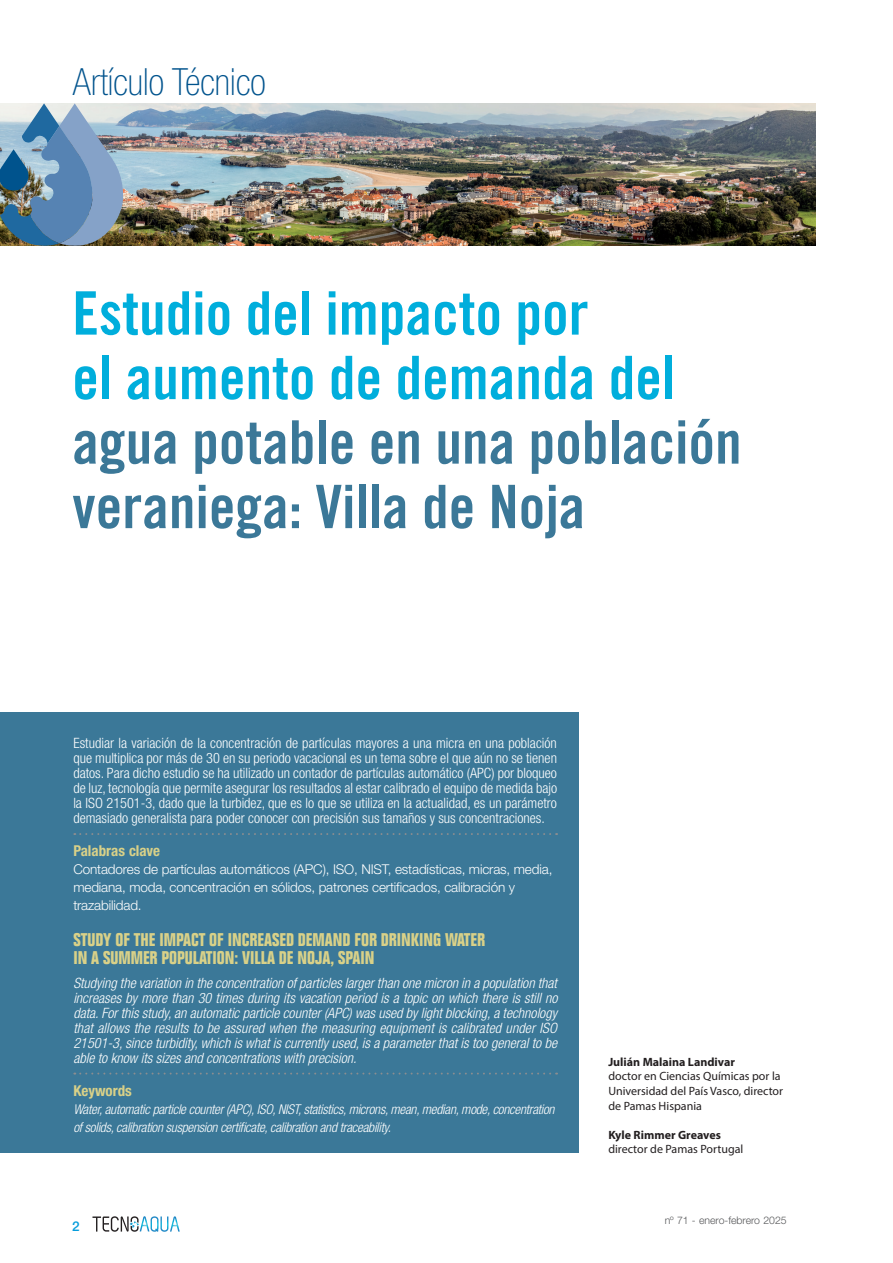
<style>
.page{position:relative;width:893px;height:1263px;background:#fff}
.page>*{position:absolute;margin:0;border:0;box-sizing:border-box;transform-origin:0 0}
.t1{font:60px/64.5px "Trade Gothic LT Std Bd Cn 20";color:#3b7898}
.t2{font:60px/64.5px "Trade Gothic LT Std Bd Cn 20";color:#00aedc}
.t3{font:100 condensed 37.5px "Helvetica Neue LT Std";color:#00538d}
.t4{font:700 condensed 18px/18px "Folio";color:#d9d188}
.t5{font:700 condensed 15px "Helvetica Neue LT Std";color:#d9d188}
.t6{font:300 condensed 14.25px/15px "Helvetica Neue LT Std";color:#fff;text-align:justify}
.t7{font:italic 300 condensed 14.25px/15px "Helvetica Neue LT Std";color:#fff;text-align:justify}
.t8{font:italic 300 condensed 13.5px/18px "Helvetica Neue LT Std";letter-spacing:-.015em;color:#fff}
.t9{font:300 13.5px/18px "Helvetica Neue LT Std";letter-spacing:-.01em;color:#fff}
.t10{font:500 13.5px "Helvetica Neue LT Std";color:#069ddc}
.t11{font:12px/14.5px "Myriad Pro";color:#231f20}
.t12{font:700 12px "Myriad Pro";color:#231f20}
.t13{font:300 10.5px "Helvetica Neue LT Std";color:#57585a}
</style>
<div class="page">
<svg style="left:92px;top:1216px;width:88px;height:16px"></svg>
<img style="left:123px;top:103px;width:692px;height:143px">
<div style="left:0;top:712px;width:578px;height:441px;background:#3b7898"></div>
<svg style="left:74px;top:833px;width:483px;height:2px"></svg>
<svg style="left:74px;top:1072px;width:483px;height:2px"></svg>
<img style="left:0;top:103px;width:123px;height:143px">
<h2 class="t3" style="left:73px;top:61px;width:195px">Artículo Técnico</h2>
<h1 class="t2" style="left:72px;top:280px;width:604px">Estudio del impacto por<br>el aumento de demanda del</h1>
<h1 class="t1" style="left:72px;top:409px;width:671px">agua potable en una población veraniega: Villa de Noja</h1>
<p class="t6" style="left:73px;top:736px;width:485px">Estudiar la variación de la concentración de partículas mayores a una micra en una población que multiplica por más de 30 en su periodo vacacional es un tema sobre el que aún no se tienen datos. Para dicho estudio se ha utilizado un contador de partículas automático (APC) por bloqueo de luz, tecnología que permite asegurar los resultados al estar calibrado el equipo de medida bajo la ISO 21501-3, dado que la turbidez, que es lo que se utiliza en la actualidad, es un parámetro demasiado generalista para poder conocer con precisión sus tamaños y sus concentraciones.</p>
<p class="t5" style="left:73px;top:842px;width:88px">Palabras clave</p>
<p class="t9" style="left:73px;top:860px;width:481px">Contadores de partículas automáticos (APC), ISO, NIST, estadísticas, micras, media, mediana, moda, concentración en sólidos, patrones certificados, calibración y trazabilidad.</p>
<p class="t4" style="left:73px;top:931px;width:413px">STUDY OF THE IMPACT OF INCREASED DEMAND FOR DRINKING WATER<br>IN A SUMMER POPULATION: VILLA DE NOJA, SPAIN</p>
<p class="t7" style="left:73px;top:976px;width:486px">Studying the variation in the concentration of particles larger than one micron in a population that increases by more than 30 times during its vacation period is a topic on which there is still no data. For this study, an automatic particle counter (APC) was used by light blocking, a technology that allows the results to be assured when the measuring equipment is calibrated under ISO 21501-3, since turbidity, which is what is currently used, is a parameter that is too general to be able to know its sizes and concentrations with precision.</p>
<p class="t5" style="left:73px;top:1081px;width:60px">Keywords</p>
<p class="t8" style="left:73px;top:1100px;width:483px">Water, automatic particle counter (APC), ISO, NIST, statistics, microns, mean, median, mode, concentration of solids, calibration suspension certificate, calibration and traceability.</p>
<p class="t10" style="left:72px;top:1218px;width:9px">2</p>
<p class="t12" style="left:608px;top:1054px;width:128px">Julián Malaina Landivar</p>
<p class="t11" style="left:608px;top:1069px;width:176px">doctor en Ciencias Químicas por la<br>Universidad del País Vasco, director de Pamas Hispania</p>
<p class="t12" style="left:608px;top:1127px;width:114px">Kyle Rimmer Greaves</p>
<p class="t11" style="left:608px;top:1142px;width:136px">director de Pamas Portugal</p>
<p class="t13" style="left:665px;top:1213px;width:124px">nº 71 - enero-febrero 2025</p>
</div>
